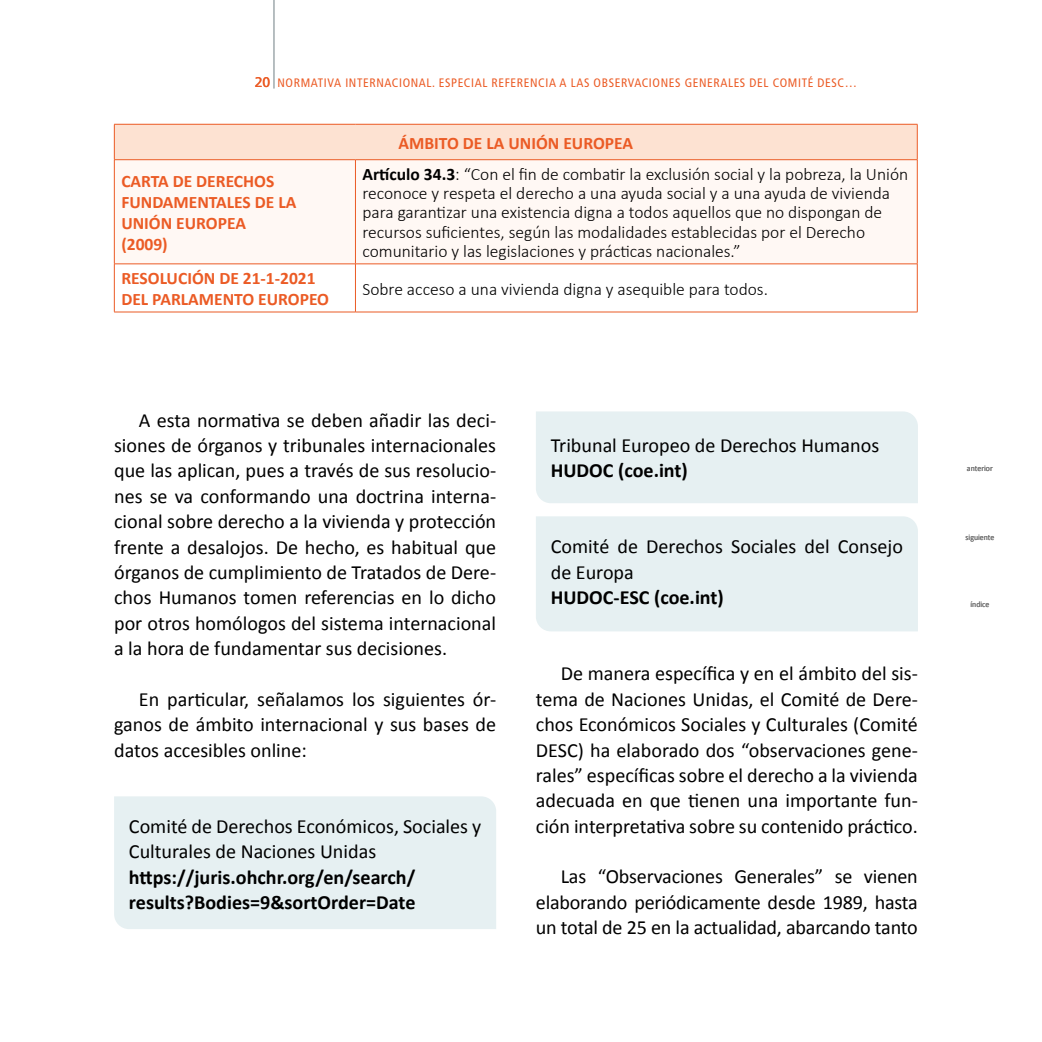
<style>
.page{position:relative;width:1042px;height:1042px;background:#fff}
.page>*{position:absolute;margin:0;border:0;box-sizing:border-box;transform-origin:0 0}
.t1{font:20.12px/25.4px "Calibri";color:#000;text-align:justify}
.t2{font:700 20.12px/25.4px "Calibri";color:#000}
.t3{font:300 17.5px/19.2px "Calibri";color:#000}
.t4{font:700 17.5px/21px "Calibri";color:#eb5b25}
.t5{font:condensed 12.25px "Frutiger";letter-spacing:.05em;color:#eb5b25}
.t6{font:8.4px "Calibri";color:#707070;scale:.94 1}
.s1{font-stretch:normal;font-size:14px}
.s2{font-weight:700}
</style>
<div class="page">
<hr style="left:273px;top:0;width:1px;height:88px;background:#a0a9ad">
<div style="left:114px;top:796px;width:382px;height:133px;background:#e6f0f2"></div>
<div style="left:536px;top:411px;width:382px;height:92px;background:#e6f0f2"></div>
<div style="left:536px;top:516px;width:382px;height:115px;background:#e6f0f2"></div>
<div style="left:114px;top:124px;width:803px;height:36px;background:#fde2d2"></div>
<div style="left:115px;top:160px;width:802px;height:104px;background:#fff8f4"></div>
<svg style="left:115px;top:265px;width:802px;height:47px"></svg>
<hr style="left:114px;top:124px;width:1px;height:35px;background:#eb5b25">
<hr style="left:114px;top:124px;width:241px;height:1px;background:#eb5b25">
<hr style="left:355px;top:124px;width:562px;height:1px;background:#eb5b25">
<hr style="left:917px;top:124px;width:1px;height:35px;background:#eb5b25">
<hr style="left:114px;top:160px;width:1px;height:104px;background:#eb5b25">
<hr style="left:114px;top:159px;width:241px;height:1px;background:#eb5b25">
<hr style="left:355px;top:160px;width:1px;height:104px;background:#eb5b25">
<hr style="left:355px;top:159px;width:562px;height:1px;background:#eb5b25">
<hr style="left:917px;top:160px;width:1px;height:104px;background:#eb5b25">
<hr style="left:114px;top:264px;width:1px;height:48px;background:#eb5b25">
<hr style="left:114px;top:264px;width:241px;height:1px;background:#eb5b25">
<hr style="left:114px;top:312px;width:241px;height:1px;background:#eb5b25">
<hr style="left:355px;top:264px;width:1px;height:48px;background:#eb5b25">
<hr style="left:355px;top:264px;width:562px;height:1px;background:#eb5b25">
<hr style="left:917px;top:264px;width:1px;height:48px;background:#eb5b25">
<hr style="left:355px;top:312px;width:562px;height:1px;background:#eb5b25">
<p class="t5" style="left:255px;top:76px;width:604px"><span class="s1">20</span> NORMATIVA INTERNACIONAL. ESPECIAL REFERENCIA A LAS OBSERVACIONES GENERALES DEL COMITÉ DESC…</p>
<p class="t4" style="left:398px;top:132px;width:236px">ÁMBITO DE LA UNIÓN EUROPEA</p>
<p class="t4" style="left:121px;top:170px;width:176px">CARTA DE DERECHOS<br>FUNDAMENTALES DE LA<br>UNIÓN EUROPEA (2009)</p>
<p class="t3" style="left:362px;top:164px;width:547px"><span class="s2">Artículo 34.3</span>: “Con el fin de combatir la exclusión social y la pobreza, la Unión reconoce y respeta el derecho a una ayuda social y a una ayuda de vivienda para garantizar una existencia digna a todos aquellos que no dispongan de recursos suficientes, según las modalidades establecidas por el Derecho comunitario y las legislaciones y prácticas nacionales.”</p>
<p class="t4" style="left:121px;top:268px;width:209px">RESOLUCIÓN DE 21-1-2021<br>DEL PARLAMENTO EUROPEO</p>
<p class="t3" style="left:362px;top:278px;width:407px">Sobre acceso a una vivienda digna y asequible para todos.</p>
<p class="t1" style="left:114px;top:406px;width:383px;text-indent:25px">A esta normativa se deben añadir las deci&shy;siones de órganos y tribunales internacionales que las aplican, pues a través de sus resolucio&shy;nes se va conformando una doctrina interna&shy;cional sobre derecho a la vivienda y protección frente a desalojos. De hecho, es habitual que órganos de cumplimiento de Tratados de Dere&shy;chos Humanos tomen referencias en lo dicho por otros homólogos del sistema internacional a la hora de fundamentar sus decisiones.</p>
<p class="t1" style="left:114px;top:685px;width:383px;text-indent:25px">En particular, señalamos los siguientes ór&shy;ganos de ámbito internacional y sus bases de datos accesibles online:</p>
<p class="t1" style="left:129px;top:812px;width:354px">Comité de Derechos Económicos, Sociales y<br>Culturales de Naciones Unidas</p>
<p class="t2" style="left:129px;top:864px;width:288px">https://juris.ohchr.org/en/search/ results?Bodies=9&amp;sortOrder=Date</p>
<p class="t1" style="left:551px;top:432px;width:330px">Tribunal Europeo de Derechos Humanos</p>
<p class="t2" style="left:551px;top:458px;width:139px">HUDOC (coe.int)</p>
<p class="t1" style="left:551px;top:533px;width:354px">Comité de Derechos Sociales del Consejo de Europa</p>
<p class="t2" style="left:551px;top:585px;width:175px">HUDOC-ESC (coe.int)</p>
<p class="t1" style="left:536px;top:660px;width:383px;text-indent:25px">De manera específica y en el ámbito del sis&shy;tema de Naciones Unidas, el Comité de Dere&shy;chos Económicos Sociales y Culturales (Comité DESC) ha elaborado dos “observaciones gene&shy;rales” específicas sobre el derecho a la vivienda adecuada en que tienen una importante fun&shy;ción interpretativa sobre su contenido práctico.</p>
<p class="t1" style="left:536px;top:863px;width:383px;text-indent:25px">Las “Observaciones Generales” se vienen elaborando periódicamente desde 1989, hasta un total de 25 en la actualidad, abarcando tanto</p>
<p class="t6" style="left:967px;top:463px;width:29px">anterior</p>
<p class="t6" style="left:967px;top:463px;width:29px">anterior</p>
<p class="t6" style="left:965px;top:532px;width:32px">siguiente</p>
<p class="t6" style="left:965px;top:532px;width:32px">siguiente</p>
<p class="t6" style="left:970px;top:599px;width:22px">índice</p>
</div>
